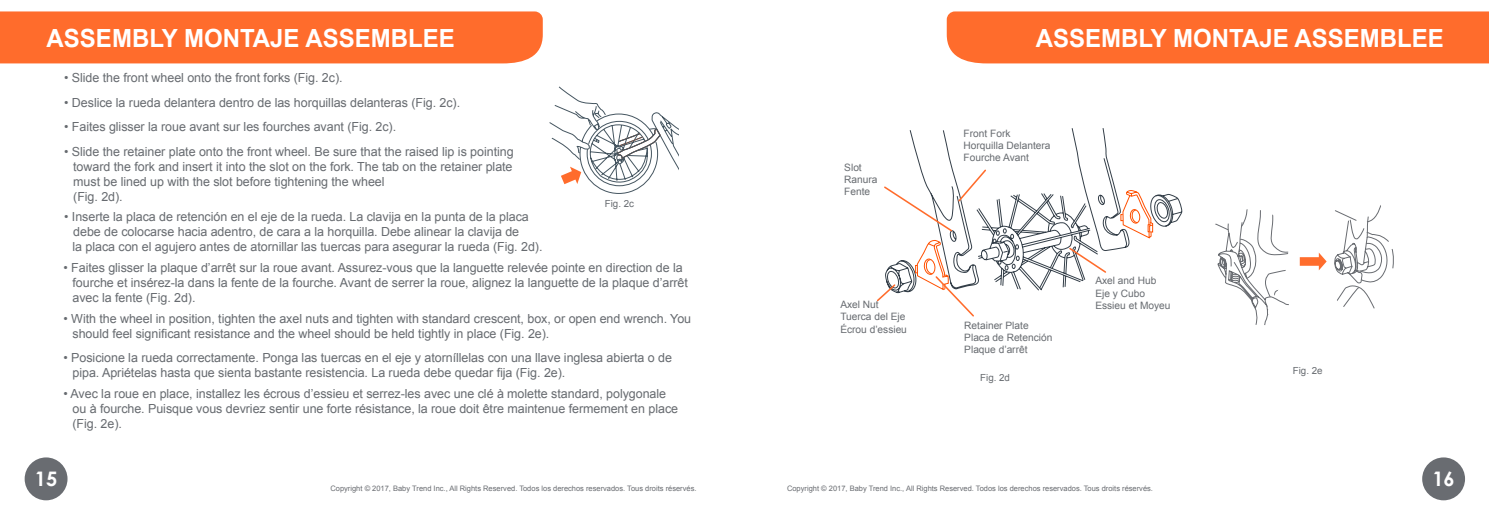
<style>
.page{position:relative;width:1489px;height:525px;background:#fff}
.page>*{position:absolute;margin:0;border:0;box-sizing:border-box;transform-origin:0 0}
.t1{font:700 25px "Arial";color:#fff;scale:.96 1}
.t2{font:700 20px "Century Gothic";color:#fff}
.t3{font:12.5px/15px "Arial";letter-spacing:-.005em;color:#676b70}
.t4{font:10.12px/12.2px "Arial";color:#676b70}
.t5{font:9.75px "Arial";color:#676b70}
.t6{font:7.5px "Arial";color:#696c71}
</style>
<div class="page">
<div style="left:1421px;top:457px;width:43px;height:43px;background:#696c71;border-radius:50%"></div>
<div style="left:25px;top:457px;width:42px;height:43px;background:#696c71;border-radius:50%"></div>
<div style="left:0;top:11px;width:542px;height:52px;background:#ff6c2c"></div>
<div style="left:946px;top:11px;width:542px;height:52px;background:#ff6c2c"></div>
<svg style="left:1299px;top:205px;width:95px;height:104px"></svg>
<svg style="left:1215px;top:209px;width:74px;height:116px"></svg>
<svg style="left:550px;top:86px;width:128px;height:108px"></svg>
<svg style="left:885px;top:128px;width:297px;height:165px"></svg>
<svg style="left:916px;top:189px;width:235px;height:104px"></svg>
<svg style="left:1120px;top:208px;width:33px;height:24px"></svg>
<svg style="left:915px;top:265px;width:2px;height:8px"></svg>
<svg style="left:925px;top:259px;width:50px;height:58px"></svg>
<svg style="left:1067px;top:246px;width:40px;height:28px"></svg>
<svg style="left:884px;top:168px;width:103px;height:64px"></svg>
<svg style="left:877px;top:283px;width:19px;height:19px"></svg>
<h1 class="t1" style="left:47px;top:24px;width:427px">ASSEMBLY MONTAJE ASSEMBLEE</h1>
<h1 class="t1" style="left:1035px;top:24px;width:427px">ASSEMBLY MONTAJE ASSEMBLEE</h1>
<p class="t3" style="left:64px;top:70px;width:280px">• Slide the front wheel onto the front forks (Fig. 2c).</p>
<p class="t3" style="left:64px;top:95px;width:397px">• Deslice la rueda delantera dentro de las horquillas delanteras (Fig. 2c).</p>
<p class="t3" style="left:64px;top:119px;width:333px">• Faites glisser la roue avant sur les fourches avant (Fig. 2c).</p>
<p class="t3" style="left:73px;top:144px;width:442px;text-indent:-9px">• Slide the retainer plate onto the front wheel. Be sure that the raised lip is pointing toward the fork and insert it into the slot on the fork. The tab on the retainer plate must be lined up with the slot before tightening the wheel<br>(Fig. 2d).</p>
<p class="t3" style="left:64px;top:209px;width:466px;text-align:center">• Inserte la placa de retención en el eje de la rueda. La clavija en la punta de la placa debe de colocarse hacia adentro, de cara a la horquilla. Debe alinear la clavija de</p>
<p class="t5" style="left:605px;top:197px;width:31px">Fig. 2c</p>
<p class="t3" style="left:72px;top:239px;width:471px">la placa con el agujero antes de atornillar las tuercas para asegurar la rueda (Fig. 2d).</p>
<p class="t3" style="left:72px;top:260px;width:617px;text-indent:-9px">• Faites glisser la plaque d’arrêt sur la roue avant. Assurez-vous que la languette relevée pointe en direction de la fourche et insérez-la dans la fente de la fourche. Avant de serrer la roue, alignez la languette de la plaque d’arrêt avec la fente (Fig. 2d).</p>
<p class="t3" style="left:72px;top:310px;width:620px;text-indent:-9px">• With the wheel in position, tighten the axel nuts and tighten with standard crescent, box, or open end wrench. You should feel significant resistance and the wheel should be held tightly in place (Fig. 2e).</p>
<p class="t3" style="left:72px;top:350px;width:601px;text-indent:-9px">• Posicione la rueda correctamente. Ponga las tuercas en el eje y atorníllelas con una llave inglesa abierta o de pipa. Apriételas hasta que sienta bastante resistencia. La rueda debe quedar fija (Fig. 2e).</p>
<p class="t3" style="left:72px;top:386px;width:607px;text-indent:-9px">• Avec la roue en place, installez les écrous d’essieu et serrez-les avec une clé à molette standard, polygonale ou à fourche. Puisque vous devriez sentir une forte résistance, la roue doit être maintenue fermement en place (Fig. 2e).</p>
<p class="t4" style="left:844px;top:161px;width:35px">Slot<br>Ranura<br>Fente</p>
<p class="t4" style="left:840px;top:298px;width:68px">Axel Nut<br>Tuerca del Eje<br>Écrou d’essieu</p>
<p class="t4" style="left:963px;top:127px;width:88px">Front Fork<br>Horquilla Delantera<br>Fourche Avant</p>
<p class="t4" style="left:964px;top:319px;width:90px">Retainer Plate<br>Placa de Retención<br>Plaque d’arrêt</p>
<p class="t5" style="left:980px;top:371px;width:31px">Fig. 2d</p>
<p class="t4" style="left:1095px;top:274px;width:77px">Axel and Hub<br>Eje y Cubo<br>Essieu et Moyeu</p>
<h2 class="t2" style="left:35px;top:466px;width:24px">15</h2>
<p class="t6" style="left:330px;top:483px;width:367px">Copyright © 2017, Baby Trend Inc., All Rights Reserved. Todos los derechos reservados. Tous droits réservés.</p>
<p class="t6" style="left:787px;top:483px;width:367px">Copyright © 2017, Baby Trend Inc., All Rights Reserved. Todos los derechos reservados. Tous droits réservés.</p>
<p class="t5" style="left:1292px;top:364px;width:31px">Fig. 2e</p>
<h2 class="t2" style="left:1432px;top:466px;width:24px">16</h2>
</div>
